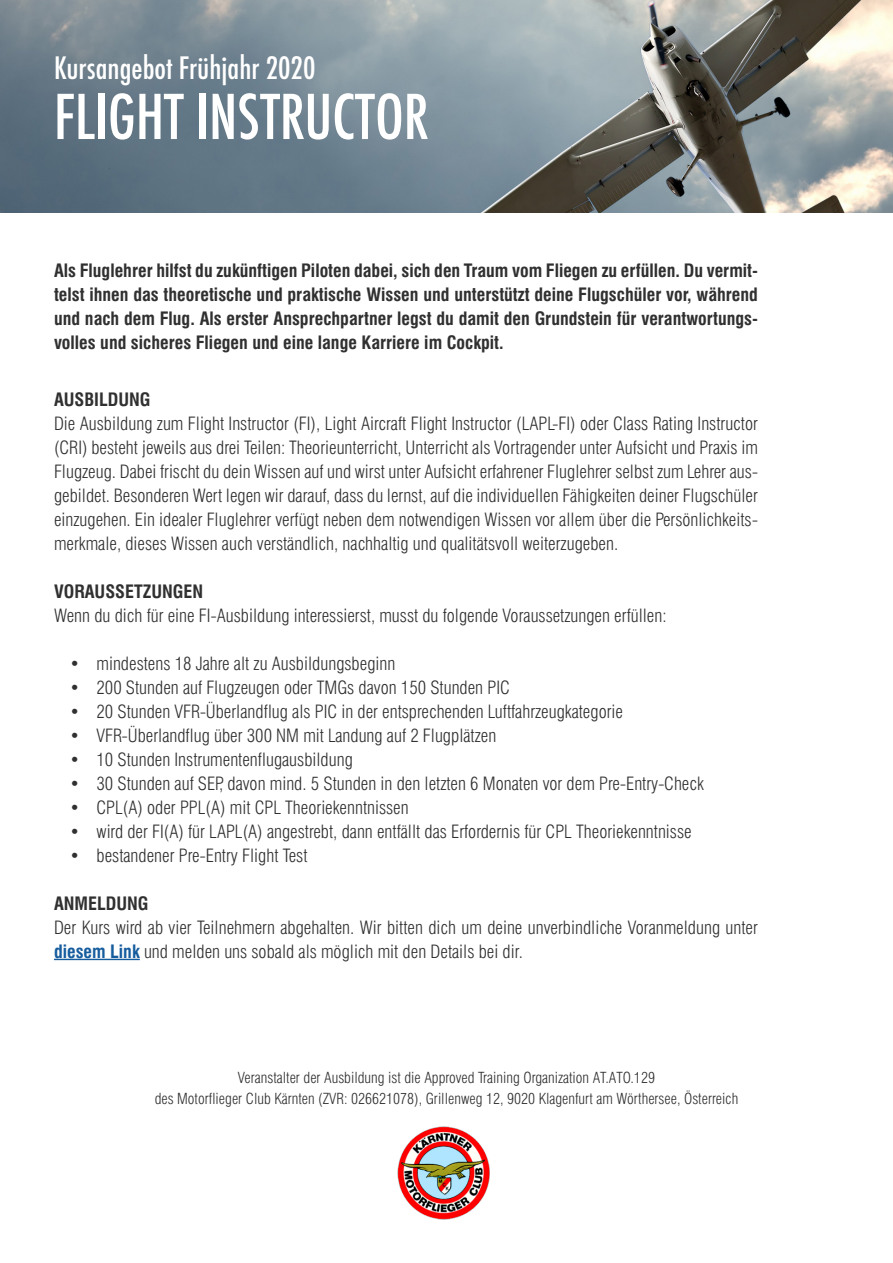
<style>
.page{position:relative;width:893px;height:1263px;background:#fff}
.page>*{position:absolute;margin:0;border:0;box-sizing:border-box;transform-origin:0 0}
.t1{font:500 condensed 60px "Futura";color:#fff}
.t2{font:500 condensed 30px "Futura";color:#fff}
.t3{font:300 condensed 18px/24px "Swiss 721 BT";color:#303030;text-align:justify}
.t4{font:700 condensed 18px/24px "Swiss 721 BT";color:#303030;text-align:justify}
.t5{font:300 condensed 15px "Swiss 721 BT";color:#303030}
.s1{font-weight:700;color:#175d9e}
</style>
<div class="page">
<img style="left:0;top:0;width:893px;height:213px">
<img style="left:397px;top:1127px;width:93px;height:92px">
<hr style="left:54px;top:959px;width:86px;height:1px;background:#175d9e">
<p class="t2" style="left:54px;top:49px;width:263px">Kursangebot Frühjahr 2020</p>
<p class="t1" style="left:54px;top:78px;width:377px">FLIGHT INSTRUCTOR</p>
<p class="t4" style="left:54px;top:258px;width:705px">Als Fluglehrer hilfst du zukünftigen Piloten dabei, sich den Traum vom Fliegen zu erfüllen. Du vermit&shy;telst ihnen das theoretische und praktische Wissen und unterstützt deine Flugschüler vor, während und nach dem Flug. Als erster Ansprechpartner legst du damit den Grundstein für verantwortungs&shy;volles und sicheres Fliegen und eine lange Karriere im Cockpit.</p>
<p class="t4" style="left:54px;top:387px;width:98px">AUSBILDUNG</p>
<p class="t3" style="left:54px;top:411px;width:705px">Die Ausbildung zum Flight Instructor (FI), Light Aircraft Flight Instructor (LAPL-FI) oder Class Rating Instructor (CRI) besteht jeweils aus drei Teilen: Theorieunterricht, Unterricht als Vortragender unter Aufsicht und Praxis im Flugzeug. Dabei frischt du dein Wissen auf und wirst unter Aufsicht erfahrener Fluglehrer selbst zum Lehrer aus&shy;gebildet. Besonderen Wert legen wir darauf, dass du lernst, auf die individuellen Fähigkeiten deiner Flugschüler einzugehen. Ein idealer Fluglehrer verfügt neben dem notwendigen Wissen vor allem über die Persönlichkeits&shy;merkmale, dieses Wissen auch verständlich, nachhaltig und qualitätsvoll weiterzugeben.</p>
<p class="t4" style="left:54px;top:579px;width:151px">VORAUSSETZUNGEN</p>
<p class="t3" style="left:54px;top:603px;width:614px">Wenn du dich für eine FI-Ausbildung interessierst, musst du folgende Voraussetzungen erfüllen:</p>
<p class="t3" style="left:70px;top:651px;width:327px">• mindestens 18 Jahre alt zu Ausbildungsbeginn</p>
<p class="t3" style="left:70px;top:675px;width:442px">• 200 Stunden auf Flugzeugen oder TMGs davon 150 Stunden PIC</p>
<p class="t3" style="left:70px;top:699px;width:555px">• 20 Stunden VFR-Überlandflug als PIC in der entsprechenden Luftfahrzeugkategorie</p>
<p class="t3" style="left:70px;top:723px;width:428px">• VFR-Überlandflug über 300 NM mit Landung auf 2 Flugplätzen</p>
<p class="t3" style="left:70px;top:747px;width:285px">• 10 Stunden Instrumentenflugausbildung</p>
<p class="t3" style="left:70px;top:771px;width:636px">• 30 Stunden auf SEP, davon mind. 5 Stunden in den letzten 6 Monaten vor dem Pre-Entry-Check</p>
<p class="t3" style="left:70px;top:795px;width:341px">• CPL(A) oder PPL(A) mit CPL Theoriekenntnissen</p>
<p class="t3" style="left:70px;top:819px;width:624px">• wird der FI(A) für LAPL(A) angestrebt, dann entfällt das Erfordernis für CPL Theoriekenntnisse</p>
<p class="t3" style="left:70px;top:843px;width:239px">• bestandener Pre-Entry Flight Test</p>
<p class="t4" style="left:54px;top:891px;width:96px">ANMELDUNG</p>
<p class="t3" style="left:54px;top:915px;width:705px">Der Kurs wird ab vier Teilnehmern abgehalten. Wir bitten dich um deine unverbindliche Voranmeldung unter <span class="s1">diesem Link</span> und melden uns sobald als möglich mit den Details bei dir.</p>
<p class="t5" style="left:238px;top:1068px;width:418px">Veranstalter der Ausbildung ist die Approved Training Organization AT.ATO.129</p>
<p class="t5" style="left:155px;top:1089px;width:585px">des Motorflieger Club Kärnten (ZVR: 026621078), Grillenweg 12, 9020 Klagenfurt am Wörthersee, Österreich</p>
</div>
